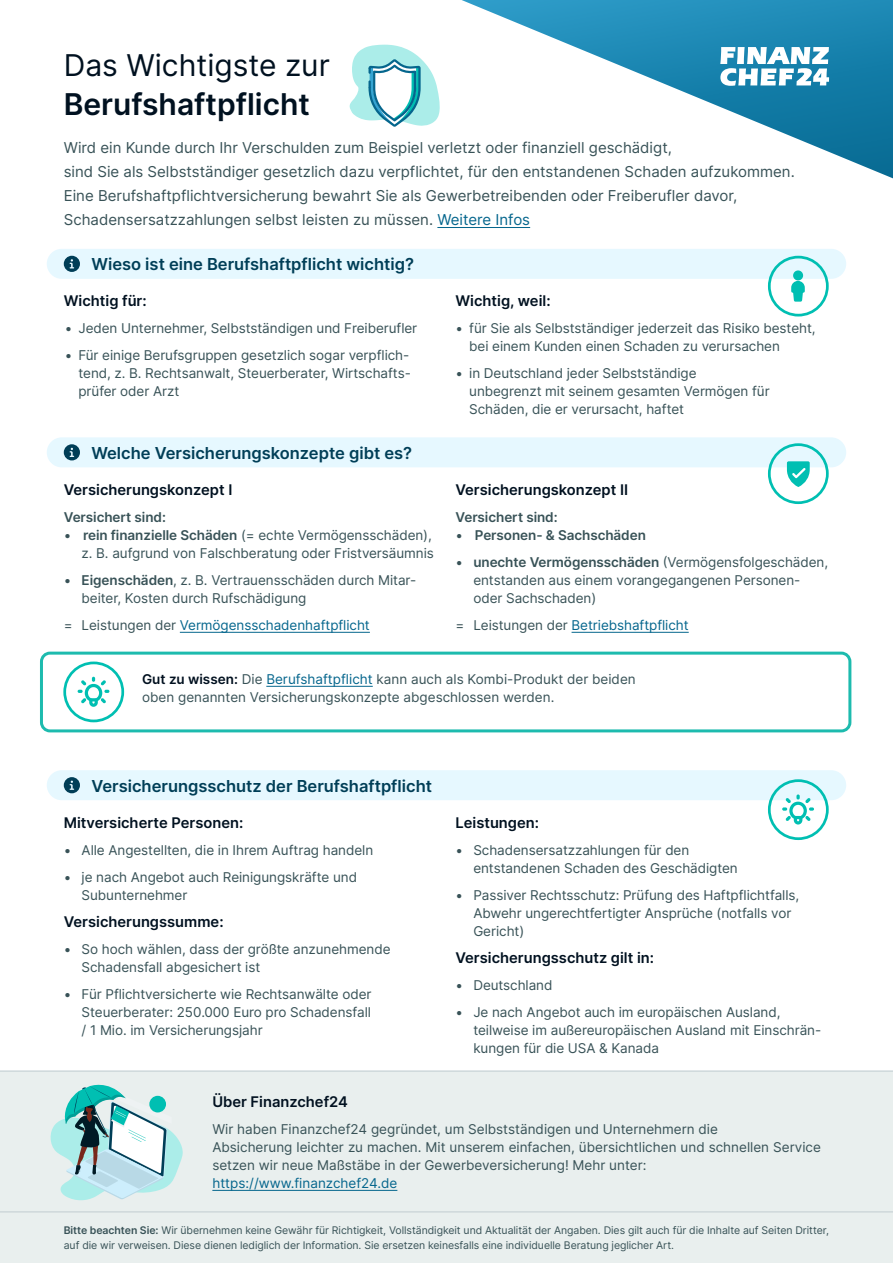
<style>
.page{position:relative;width:893px;height:1263px;background:#fff}
.page>*{position:absolute;margin:0;border:0;box-sizing:border-box;transform-origin:0 0}
.t1{font:600 30px "Inter";color:#001120}
.t2{font:30px "Inter";color:#001120}
.Empfohlen_für{font:600 16.5px "Inter";color:#003e57}
.Intro_Copy{font:15px/24px "Inter";color:#385257}
.t3{font:600 14.7px "Inter";color:#011120}
.Copy_Infotext{font:13.5px/18px "Inter";letter-spacing:-.005em;color:#385257}
.COPY{font:13.5px/18px "Inter";color:#385257}
.Copy_Infotext-2{font:13.5px "Inter";letter-spacing:-.005em;color:#05668d}
.Copy_Infotext-3{font:600 13.5px "Inter";letter-spacing:-.005em;color:#385257}
.COPY-2{font:13.5px "Inter";color:#05668d}
.Info_small{font:10.5px/15px "Inter";letter-spacing:-.005em;color:#385257}
.s1{color:#05668d}
.s2{font-weight:600}
.s3{color:#385257}
.s4{font-weight:600;color:#01101f}
</style>
<div class="page">
<svg style="left:462px;top:0;width:431px;height:179px"></svg>
<svg style="left:720px;top:47px;width:109px;height:39px"></svg>
<hr style="left:437px;top:227px;width:93px;height:1px;background:#05668d">
<hr style="left:180px;top:632px;width:190px;height:1px;background:#05668d">
<hr style="left:572px;top:632px;width:117px;height:1px;background:#05668d">
<div style="left:40px;top:652px;width:811px;height:80px;border:3px solid #1dbbae;border-radius:9px"></div>
<hr style="left:266px;top:686px;width:107px;height:1px;background:#05668d">
<svg style="left:63px;top:661px;width:61px;height:61px"></svg>
<div style="left:0;top:1071px;width:893px;height:192px;background:#e9efee"></div>
<hr style="left:212px;top:1190px;width:185px;height:1px;background:#05668d">
<svg style="left:50px;top:1084px;width:133px;height:117px"></svg>
<hr style="left:0;top:1070px;width:893px;height:2px;background:#ced8da">
<hr style="left:0;top:1211px;width:893px;height:1px;background:#ced8da">
<div style="left:47px;top:249px;width:799px;height:30px;background:#e6f8ff;border-radius:15px"></div>
<div style="left:47px;top:437px;width:799px;height:30px;background:#e6f8ff;border-radius:15px"></div>
<div style="left:47px;top:770px;width:799px;height:30px;background:#e6f8ff;border-radius:15px"></div>
<svg style="left:64px;top:256px;width:16px;height:16px"></svg>
<svg style="left:64px;top:444px;width:16px;height:16px"></svg>
<svg style="left:64px;top:777px;width:16px;height:16px"></svg>
<svg style="left:768px;top:443px;width:61px;height:61px"></svg>
<svg style="left:768px;top:256px;width:61px;height:60px"></svg>
<svg style="left:768px;top:779px;width:61px;height:61px"></svg>
<svg style="left:349px;top:45px;width:91px;height:82px"></svg>
<h1 class="t2" style="left:64px;top:43px;width:268px">Das Wichtigste zur</h1>
<h1 class="t1" style="left:64px;top:82px;width:248px">Berufshaftpflicht</h1>
<p class="Intro_Copy" style="left:64px;top:135px;width:733px">Wird ein Kunde durch Ihr Verschulden zum Beispiel verletzt oder finanziell geschädigt,<br>sind Sie als Selbstständiger gesetzlich dazu verpflichtet, für den entstandenen Schaden aufzukommen.<br>Eine Berufshaftpflichtversicherung bewahrt Sie als Gewerbetreibenden oder Freiberufler davor, Schadensersatzzahlungen selbst leisten zu müssen. <span class="s1">Weitere Infos</span></p>
<p class="Empfohlen_für" style="left:91px;top:252px;width:324px">Wieso ist eine Berufshaftpflicht wichtig?</p>
<h4 class="t3" style="left:64px;top:290px;width:84px">Wichtig für:</h4>
<h4 class="t3" style="left:455px;top:290px;width:97px">Wichtig, weil:</h4>
<p class="Copy_Infotext" style="left:78px;top:318px;width:340px">Jeden Unternehmer, Selbstständigen und Freiberufler</p>
<p class="Copy_Infotext" style="left:469px;top:318px;width:348px">für Sie als Selbstständiger jederzeit das Risiko besteht, bei einem Kunden einen Schaden zu verursachen</p>
<p class="Copy_Infotext" style="left:469px;top:363px;width:229px">in Deutschland jeder Selbstständige</p>
<p class="Copy_Infotext" style="left:469px;top:381px;width:302px">unbegrenzt mit seinem gesamten Vermögen für<br>Schäden, die er verursacht, haftet</p>
<p class="Copy_Infotext" style="left:65px;top:318px;width:9px">•</p>
<p class="Copy_Infotext" style="left:455px;top:318px;width:9px">•</p>
<p class="Copy_Infotext" style="left:78px;top:345px;width:334px;text-align:justify">Für einige Berufsgruppen gesetzlich sogar verpflich&shy;tend, z. B. Rechtsanwalt, Steuerberater, Wirtschafts&shy;prüfer oder Arzt</p>
<p class="Copy_Infotext" style="left:65px;top:345px;width:9px">•</p>
<p class="Copy_Infotext" style="left:455px;top:363px;width:9px">•</p>
<p class="Empfohlen_für" style="left:91px;top:441px;width:322px">Welche Versicherungskonzepte gibt es?</p>
<h4 class="t3" style="left:64px;top:479px;width:170px">Versicherungskonzept I</h4>
<h4 class="t3" style="left:455px;top:479px;width:174px">Versicherungskonzept II</h4>
<p class="Copy_Infotext-3" style="left:64px;top:507px;width:104px">Versichert sind:</p>
<p class="Copy_Infotext-3" style="left:455px;top:507px;width:104px">Versichert sind:</p>
<p class="Copy_Infotext" style="left:64px;top:525px;width:9px">•</p>
<p class="Copy_Infotext" style="left:455px;top:525px;width:9px">•</p>
<p class="Copy_Infotext" style="left:82px;top:525px;width:354px"><span class="s2">rein finanzielle Schäden</span> (= echte Vermögensschäden), z. B. aufgrund von Falschberatung oder Fristversäumnis</p>
<p class="Copy_Infotext" style="left:82px;top:570px;width:336px"><span class="s2">Eigenschäden</span>, z. B. Vertrauensschäden durch Mitar&shy;beiter, Kosten durch Rufschädigung</p>
<p class="Copy_Infotext-2" style="left:82px;top:615px;width:290px"><span class="s3">Leistungen der</span> Vermögensschadenhaftpflicht</p>
<p class="Copy_Infotext-3" style="left:475px;top:525px;width:173px">Personen- &amp; Sachschäden</p>
<p class="Copy_Infotext" style="left:473px;top:552px;width:356px"><span class="s2">unechte Vermögensschäden</span> (Vermögensfolgeschäden, entstanden aus einem vorangegangenen Personen&shy;oder Sachschaden)</p>
<p class="Copy_Infotext-2" style="left:473px;top:615px;width:217px"><span class="s3">Leistungen der</span> Betriebshaftpflicht</p>
<p class="Copy_Infotext" style="left:455px;top:552px;width:9px">•</p>
<p class="Copy_Infotext" style="left:64px;top:570px;width:9px">•</p>
<p class="Copy_Infotext" style="left:64px;top:615px;width:10px">=</p>
<p class="Copy_Infotext" style="left:455px;top:615px;width:10px">=</p>
<p class="COPY" style="left:142px;top:669px;width:495px"><span class="s4">Gut zu wissen:</span> Die <span class="s1">Berufshaftpflicht</span> kann auch als Kombi-Produkt der beiden</p>
<p class="COPY" style="left:142px;top:687px;width:414px">oben genannten Versicherungskonzepte abgeschlossen werden.</p>
<p class="Empfohlen_für" style="left:91px;top:774px;width:342px">Versicherungsschutz der Berufshaftpflicht</p>
<h4 class="t3" style="left:64px;top:812px;width:181px">Mitversicherte Personen:</h4>
<h4 class="t3" style="left:455px;top:812px;width:85px">Leistungen:</h4>
<p class="Copy_Infotext" style="left:82px;top:840px;width:293px">Alle Angestellten, die in Ihrem Auftrag handeln</p>
<p class="Copy_Infotext" style="left:64px;top:840px;width:9px">•</p>
<p class="Copy_Infotext" style="left:455px;top:840px;width:9px">•</p>
<p class="Copy_Infotext" style="left:64px;top:867px;width:9px">•</p>
<p class="Copy_Infotext" style="left:82px;top:867px;width:277px">je nach Angebot auch Reinigungskräfte und</p>
<p class="Copy_Infotext" style="left:82px;top:885px;width:107px">Subunternehmer</p>
<p class="Copy_Infotext" style="left:455px;top:885px;width:9px">•</p>
<h4 class="t3" style="left:64px;top:911px;width:161px">Versicherungssumme:</h4>
<p class="Copy_Infotext" style="left:473px;top:840px;width:217px">Schadensersatzzahlungen für den</p>
<p class="Copy_Infotext" style="left:473px;top:858px;width:266px">entstandenen Schaden des Geschädigten</p>
<p class="Copy_Infotext" style="left:473px;top:885px;width:327px">Passiver Rechtsschutz: Prüfung des Haftpflichtfalls,<br>Abwehr ungerechtfertigter Ansprüche (notfalls vor<br>Gericht)</p>
<p class="Copy_Infotext" style="left:64px;top:939px;width:9px">•</p>
<p class="Copy_Infotext" style="left:64px;top:984px;width:9px">•</p>
<p class="Copy_Infotext" style="left:82px;top:939px;width:310px">So hoch wählen, dass der größte anzunehmende</p>
<p class="Copy_Infotext" style="left:82px;top:957px;width:180px">Schadensfall abgesichert ist</p>
<p class="Copy_Infotext" style="left:82px;top:984px;width:291px">Für Pflichtversicherte wie Rechtsanwälte oder</p>
<p class="Copy_Infotext" style="left:82px;top:1002px;width:291px">Steuerberater: 250.000 Euro pro Schadensfall</p>
<p class="Copy_Infotext" style="left:82px;top:1020px;width:183px">/ 1 Mio. im Versicherungsjahr</p>
<h4 class="t3" style="left:455px;top:947px;width:200px">Versicherungsschutz gilt in:</h4>
<p class="Copy_Infotext" style="left:455px;top:975px;width:9px">•</p>
<p class="Copy_Infotext" style="left:455px;top:1002px;width:9px">•</p>
<p class="Copy_Infotext" style="left:473px;top:975px;width:81px">Deutschland</p>
<p class="Copy_Infotext" style="left:473px;top:1002px;width:309px">Je nach Angebot auch im europäischen Ausland,</p>
<p class="Copy_Infotext" style="left:473px;top:1020px;width:349px">teilweise im außereuropäischen Ausland mit Einschrän&shy;kungen für die USA &amp; Kanada</p>
<p class="t3" style="left:212px;top:1091px;width:137px">Über Finanzchef24</p>
<p class="COPY" style="left:212px;top:1119px;width:507px">Wir haben Finanzchef24 gegründet, um Selbstständigen und Unternehmern die</p>
<p class="COPY" style="left:212px;top:1137px;width:610px">Absicherung leichter zu machen. Mit unserem einfachen, übersichtlichen und schnellen Service setzen wir neue Maßstäbe in der Gewerbeversicherung! Mehr unter:</p>
<p class="COPY-2" style="left:212px;top:1173px;width:187px">https://www.finanzchef24.de</p>
<p class="Info_small" style="left:64px;top:1222px;width:767px"><span class="s2">Bitte beachten Sie:</span> Wir übernehmen keine Gewähr für Richtigkeit, Vollständigkeit und Aktualität der Angaben. Dies gilt auch für die Inhalte auf Seiten Dritter, auf die wir verweisen. Diese dienen lediglich der Information. Sie ersetzen keinesfalls eine individuelle Beratung jeglicher Art.</p>
</div>
